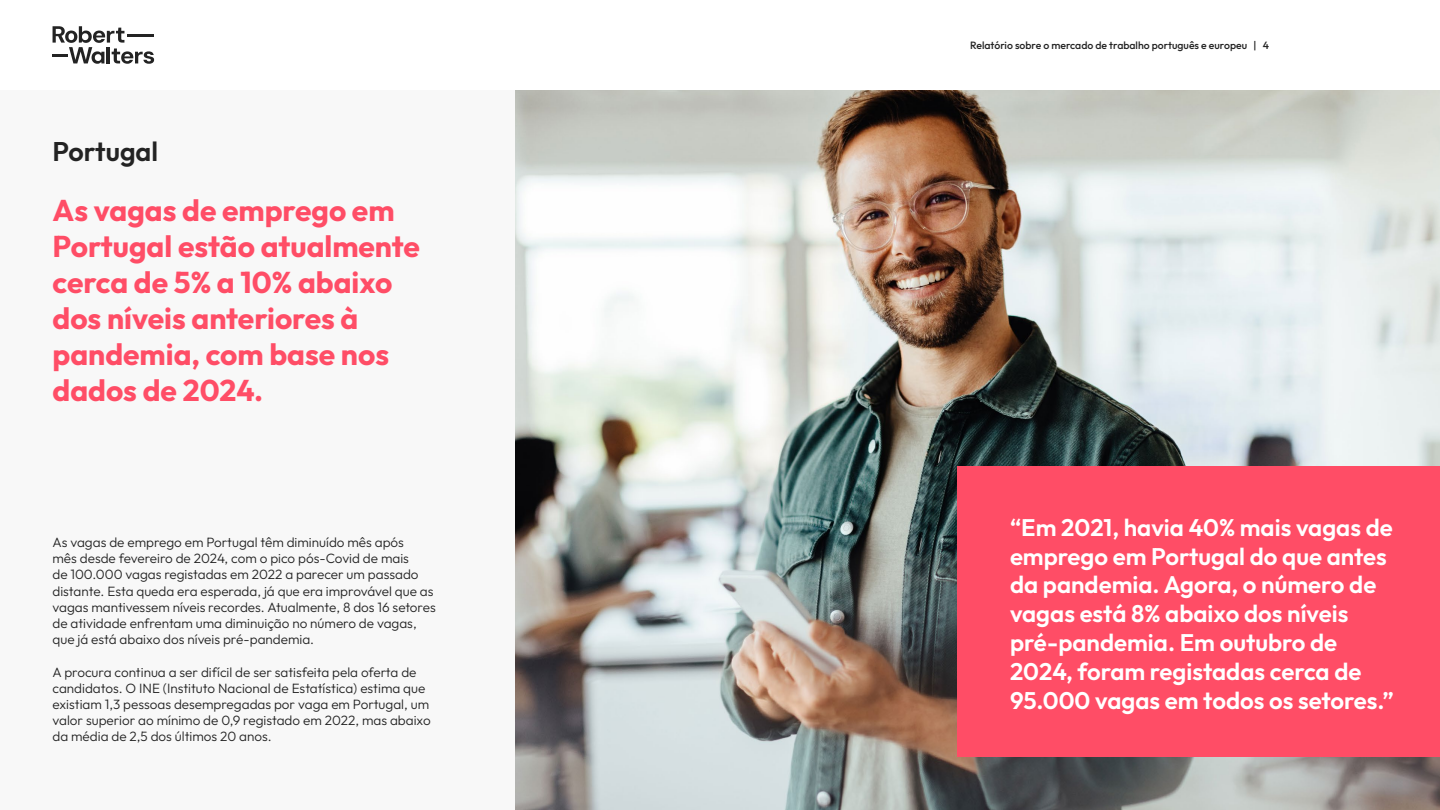
<style>
.page{position:relative;width:1440px;height:810px;background:#fff}
.page>*{position:absolute;margin:0;border:0;box-sizing:border-box;transform-origin:0 0}
.t1{font:700 30px/36px "Outfit";color:#ff4d66}
.t2{font:600 27px "Outfit";color:#232323}
.t3{font:600 24px/28.8px "Outfit";color:#fff}
.t4{font:300 13.5px/16.2px "Outfit";color:#232323}
.t5{font:500 10.5px "Outfit";color:#232323}
</style>
<div class="page">
<div style="left:0;top:90px;width:1440px;height:720px;background:#f8f8f8"></div>
<hr style="left:52px;top:54px;width:16px;height:3px;background:#232323">
<svg style="left:53px;top:26px;width:101px;height:38px"></svg>
<img style="left:516px;top:90px;width:924px;height:720px">
<div style="left:957px;top:466px;width:483px;height:292px;background:#ff4d66"></div>
<h2 class="t2" style="left:52px;top:134px;width:107px">Portugal</h2>
<h1 class="t1" style="left:52px;top:193px;width:369px">As vagas de emprego em<br>Portugal estão atualmente cerca de 5% a 10% abaixo dos níveis anteriores à pandemia, com base nos dados de 2024.</h1>
<p class="t4" style="left:52px;top:534px;width:385px">As vagas de emprego em Portugal têm diminuído mês após<br>mês desde fevereiro de 2024, com o pico pós-Covid de mais<br>de 100.000 vagas registadas em 2022 a parecer um passado distante. Esta queda era esperada, já que era improvável que as vagas mantivessem níveis recordes. Atualmente, 8 dos 16 setores de atividade enfrentam uma diminuição no número de vagas, que já está abaixo dos níveis pré-pandemia.</p>
<p class="t4" style="left:52px;top:664px;width:380px">A procura continua a ser difícil de ser satisfeita pela oferta de candidatos. O INE (Instituto Nacional de Estatística) estima que existiam 1,3 pessoas desempregadas por vaga em Portugal, um valor superior ao mínimo de 0,9 registado em 2022, mas abaixo da média de 2,5 dos últimos 20 anos.</p>
<p class="t5" style="left:970px;top:38px;width:300px">Relatório sobre o mercado de trabalho português e europeu | 4</p>
<h3 class="t3" style="left:1010px;top:514px;width:385px">“Em 2021, havia 40% mais vagas de emprego em Portugal do que antes da pandemia. Agora, o número de vagas está 8% abaixo dos níveis pré-pandemia. Em outubro de<br>2024, foram registadas cerca de<br>95.000 vagas em todos os setores.”</h3>
</div>
